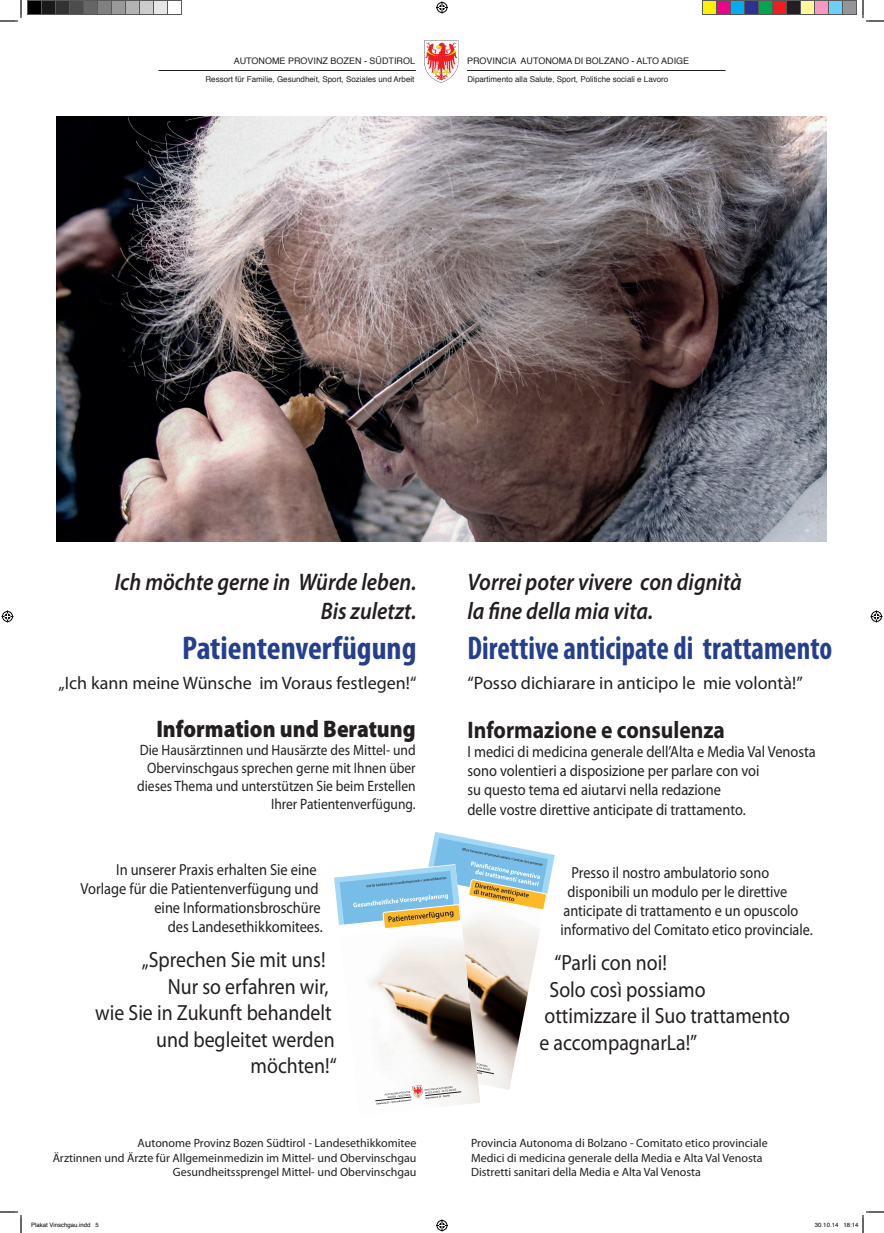
<style>
.page{position:relative;width:884px;height:1233px;background:#fff}
.page>*{position:absolute;margin:0;border:0;box-sizing:border-box;transform-origin:0 0}
.t1{font:700 condensed 33px "Myriad Pro";color:#253f8e;scale:.9 1}
.t2{font:700 condensed 33px "Myriad Pro";color:#253f8e}
.t3{font:italic 600 24px/28.8px "Myriad Pro";color:#231f20;text-align:right;scale:.9 1}
.t4{font:700 24px "Myriad Pro";color:#231f20;scale:.9 1}
.t5{font:900 24px "Myriad Pro";color:#231f20;scale:.9 1}
.t6{font:22px "Myriad Pro";color:#231f20;scale:.9 1}
.t7{font:18px "Myriad Pro";color:#231f20}
.t8{font:16px/19.2px "Myriad Pro";color:#231f20;scale:.9 1}
.t9{font:16px "Myriad Pro";color:#231f20;scale:.89 1}
.t10{font:15px/18px "Myriad Pro";color:#231f20;text-align:right;scale:.9 1}
.t11{font:12px/14.4px "Myriad Pro";color:#231f20;text-align:right}
.t12{font:9px "Helvetica";color:#231f20}
.t13{font:8px "Helvetica";color:#231f20}
.t14{font:6px "Helvetica";color:#000}
</style>
<div class="page">
<img style="left:56px;top:116px;width:770px;height:425px">
<svg style="left:424px;top:40px;width:34px;height:43px"></svg>
<hr style="left:158px;top:70px;width:258px;height:1px;background:#231f20">
<hr style="left:467px;top:70px;width:258px;height:1px;background:#231f20">
<svg style="left:334px;top:832px;width:221px;height:274px"></svg>
<svg style="left:0;top:0;width:22px;height:22px"></svg>
<svg style="left:0;top:1211px;width:22px;height:22px"></svg>
<svg style="left:862px;top:0;width:22px;height:22px"></svg>
<svg style="left:436px;top:1px;width:12px;height:12px"></svg>
<svg style="left:436px;top:1219px;width:12px;height:12px"></svg>
<svg style="left:2px;top:610px;width:12px;height:12px"></svg>
<svg style="left:870px;top:610px;width:12px;height:12px"></svg>
<div style="left:28px;top:0;width:13px;height:14px;background:#000"></div>
<div style="left:27px;top:0;width:15px;height:15px;border:1px solid #595959"></div>
<div style="left:42px;top:0;width:14px;height:14px;background:#1a1a1a"></div>
<div style="left:41px;top:0;width:15px;height:15px;border:1px solid #595959"></div>
<div style="left:56px;top:0;width:14px;height:14px;background:#333"></div>
<div style="left:55px;top:0;width:15px;height:15px;border:1px solid #595959"></div>
<div style="left:70px;top:0;width:14px;height:14px;background:#4d4d4d"></div>
<div style="left:69px;top:0;width:15px;height:15px;border:1px solid #595959"></div>
<div style="left:84px;top:0;width:13px;height:14px;background:#666"></div>
<div style="left:83px;top:0;width:15px;height:15px;border:1px solid #595959"></div>
<div style="left:98px;top:0;width:14px;height:14px;background:#808080"></div>
<div style="left:97px;top:0;width:15px;height:15px;border:1px solid #595959"></div>
<div style="left:112px;top:0;width:13px;height:14px;background:#999"></div>
<div style="left:111px;top:0;width:15px;height:15px;border:1px solid #595959"></div>
<div style="left:126px;top:0;width:14px;height:14px;background:#b3b3b3"></div>
<div style="left:125px;top:0;width:15px;height:15px;border:1px solid #595959"></div>
<div style="left:140px;top:0;width:14px;height:14px;background:#ccc"></div>
<div style="left:139px;top:0;width:15px;height:15px;border:1px solid #595959"></div>
<div style="left:154px;top:0;width:13px;height:14px;background:#e6e6e6"></div>
<div style="left:153px;top:0;width:15px;height:15px;border:1px solid #595959"></div>
<div style="left:167px;top:0;width:15px;height:15px;border:1px solid #595959"></div>
<div style="left:702px;top:0;width:14px;height:14px;background:#fff101"></div>
<div style="left:702px;top:0;width:15px;height:15px;border:1px solid #595959"></div>
<div style="left:716px;top:0;width:14px;height:14px;background:#ed028c"></div>
<div style="left:716px;top:0;width:15px;height:15px;border:1px solid #595959"></div>
<div style="left:730px;top:0;width:14px;height:14px;background:#00aeef"></div>
<div style="left:730px;top:0;width:15px;height:15px;border:1px solid #595959"></div>
<div style="left:744px;top:0;width:14px;height:14px;background:#2e3092"></div>
<div style="left:744px;top:0;width:15px;height:15px;border:1px solid #595959"></div>
<div style="left:758px;top:0;width:14px;height:14px;background:#00a54f"></div>
<div style="left:758px;top:0;width:15px;height:15px;border:1px solid #595959"></div>
<div style="left:772px;top:0;width:14px;height:14px;background:#ee1d23"></div>
<div style="left:772px;top:0;width:15px;height:15px;border:1px solid #595959"></div>
<div style="left:786px;top:0;width:14px;height:14px;background:#231f20"></div>
<div style="left:786px;top:0;width:15px;height:15px;border:1px solid #595959"></div>
<div style="left:800px;top:0;width:14px;height:14px;background:#fff79a"></div>
<div style="left:800px;top:0;width:15px;height:15px;border:1px solid #595959"></div>
<div style="left:814px;top:0;width:14px;height:14px;background:#f499c2"></div>
<div style="left:814px;top:0;width:15px;height:15px;border:1px solid #595959"></div>
<div style="left:828px;top:0;width:14px;height:14px;background:#6bcff6"></div>
<div style="left:828px;top:0;width:15px;height:15px;border:1px solid #595959"></div>
<div style="left:842px;top:0;width:14px;height:14px;background:#939598"></div>
<div style="left:842px;top:0;width:15px;height:15px;border:1px solid #595959"></div>
<svg style="left:862px;top:1211px;width:22px;height:22px"></svg>
<p class="t12" style="left:234px;top:54px;width:183px">AUTONOME PROVINZ BOZEN - SÜDTIROL</p>
<p class="t12" style="left:467px;top:54px;width:224px">PROVINCIA AUTONOMA DI BOLZANO - ALTO ADIGE</p>
<p class="t13" style="left:205px;top:73px;width:210px">Ressort für Familie, Gesundheit, Sport, Soziales und Arbeit</p>
<p class="t13" style="left:467px;top:73px;width:202px">Dipartimento alla Salute, Sport, Politiche sociali e Lavoro</p>
<h2 class="t3" style="left:115px;top:567px;width:337px">Ich möchte gerne in Würde leben.<br>Bis zuletzt.</h2>
<h1 class="t2" style="left:182px;top:627px;width:236px">Patientenverfügung</h1>
<h3 class="t7" style="left:59px;top:671px;width:359px">„Ich kann meine Wünsche im Voraus festlegen!“</h3>
<h2 class="t5" style="left:156px;top:712px;width:290px">Information und Beratung</h2>
<p class="t10" style="left:137px;top:740px;width:311px">Die Hausärztinnen und Hausärzte des Mittel- und Obervinschgaus sprechen gerne mit Ihnen über dieses Thema und unterstützen Sie beim Erstellen Ihrer Patientenverfügung.</p>
<h3 class="t8" style="left:116px;top:859px;width:224px">In unserer Praxis erhalten Sie eine</h3>
<h3 class="t8" style="left:81px;top:878px;width:266px">Vorlage für die Patientenverfügung und</h3>
<h3 class="t8" style="left:154px;top:898px;width:186px">eine Informationsbroschüre</h3>
<h3 class="t8" style="left:168px;top:917px;width:174px">des Landesethikkomitees.</h3>
<h3 class="t6" style="left:142px;top:946px;width:206px">„Sprechen Sie mit uns!</h3>
<h3 class="t6" style="left:168px;top:972px;width:180px">Nur so erfahren wir,</h3>
<h3 class="t6" style="left:95px;top:999px;width:264px">wie Sie in Zukunft behandelt</h3>
<h3 class="t6" style="left:156px;top:1025px;width:200px">und begleitet werden</h3>
<h3 class="t6" style="left:251px;top:1052px;width:97px">möchten!“</h3>
<h2 class="t3" style="left:467px;top:567px;width:306px;text-align:left">Vorrei poter vivere con dignità la fine della mia vita.</h2>
<h1 class="t1" style="left:467px;top:627px;width:407px">Direttive anticipate di trattamento</h1>
<h3 class="t7" style="left:467px;top:671px;width:337px">“Posso dichiarare in anticipo le mie volontà!”</h3>
<h2 class="t4" style="left:467px;top:714px;width:288px">Informazione e consulenza</h2>
<h3 class="t8" style="left:467px;top:741px;width:389px">I medici di medicina generale dell’Alta e Media Val Venosta sono volentieri a disposizione per parlare con voi<br>su questo tema ed aiutarvi nella redazione<br>delle vostre direttive anticipate di trattamento.</h3>
<h3 class="t9" style="left:571px;top:862px;width:224px">Presso il nostro ambulatorio sono</h3>
<h3 class="t9" style="left:567px;top:882px;width:249px">disponibili un modulo per le direttive</h3>
<h3 class="t9" style="left:563px;top:901px;width:265px">anticipate di trattamento e un opuscolo</h3>
<h3 class="t9" style="left:560px;top:920px;width:285px">informativo del Comitato etico provinciale.</h3>
<h3 class="t6" style="left:554px;top:949px;width:126px">“Parli con noi!</h3>
<h3 class="t6" style="left:549px;top:976px;width:175px">Solo così possiamo</h3>
<h3 class="t6" style="left:544px;top:1002px;width:274px">ottimizzare il Suo trattamento</h3>
<h3 class="t6" style="left:539px;top:1028px;width:177px">e accompagnarLa!”</h3>
<p class="t11" style="left:53px;top:1135px;width:365px">Autonome Provinz Bozen Südtirol - Landesethikkomitee<br>Ärztinnen und Ärzte für Allgemeinmedizin im Mittel- und Obervinschgau<br>Gesundheitssprengel Mittel- und Obervinschgau</p>
<p class="t11" style="left:471px;top:1135px;width:298px;text-align:left">Provincia Autonoma di Bolzano - Comitato etico provinciale<br>Medici di medicina generale della Media e Alta Val Venosta<br>Distretti sanitari della Media e Alta Val Venosta</p>
<p class="t14" style="left:31px;top:1220px;width:69px">Plakat Vinschgau.indd 5</p>
<p class="t14" style="left:815px;top:1220px;width:45px">30.10.14 18:14</p>
</div>
